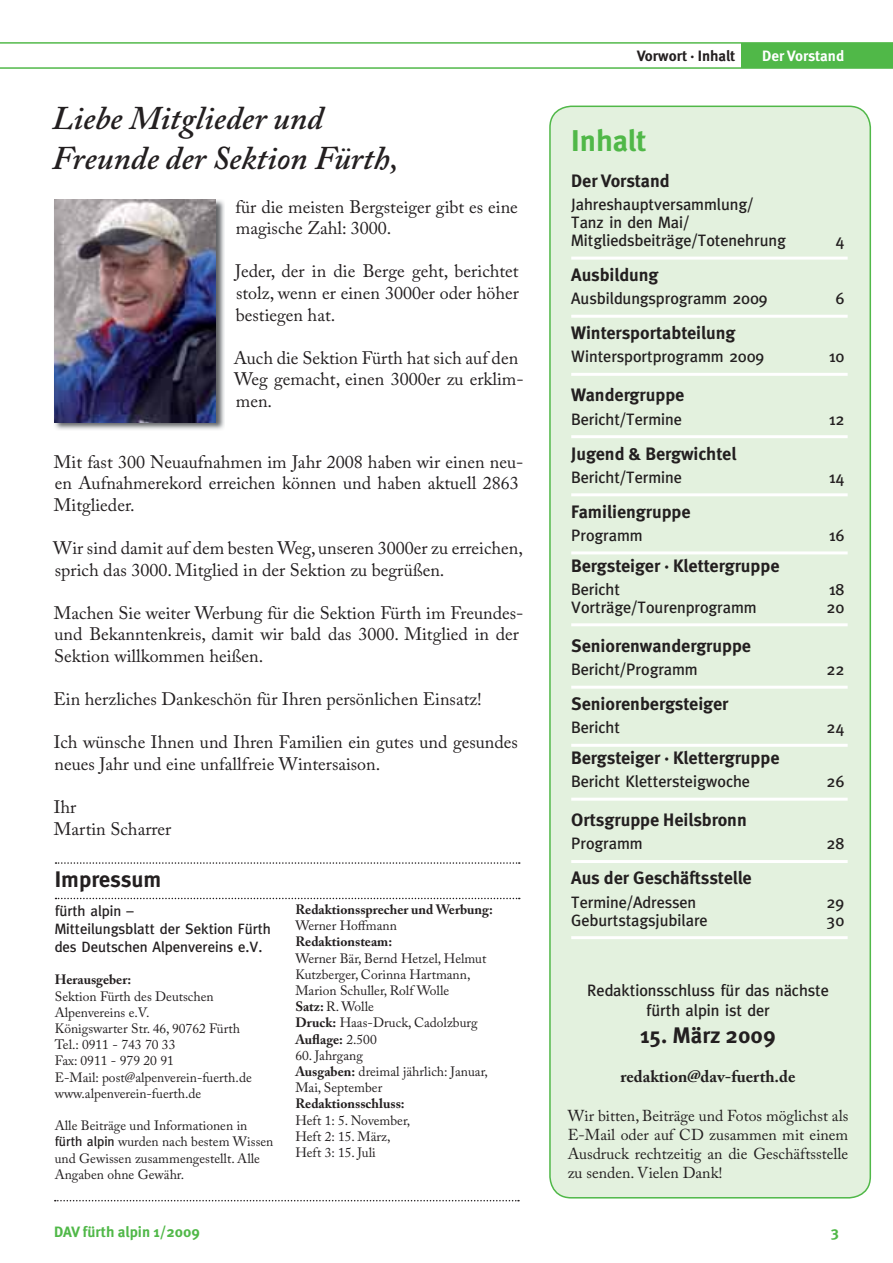
<style>
.page{position:relative;width:893px;height:1263px;background:#fff}
.page>*{position:absolute;margin:0;border:0;box-sizing:border-box;transform-origin:0 0}
.t1{font:italic 600 33px/39.6px "Adobe Caslon Pro";color:#231f20}
.t2{font:700 30px "Meta";color:#50b848}
.t3{font:700 22.5px "Meta";color:#231f20}
.t4{font:18px/21.6px "Adobe Caslon Pro";color:#231f20}
.t5{font:700 18px "Meta";color:#231f20}
.t6{font:500 16.5px/18px "Meta Plus";color:#231f20;text-align:center}
.t7{font:700 16.5px "Adobe Caslon Pro";color:#231f20}
.t8{font:15.75px/18.9px "Adobe Caslon Pro";color:#231f20;text-align:justify}
.t9{font:500 15px/18px "Meta Plus";color:#231f20}
.t10{font:700 15px "Meta";color:#50b848}
.t11{font:700 15px "Meta";color:#231f20}
.t12{font:700 15px "Meta";letter-spacing:-.005em;color:#fff}
.t13{font:13.5px/16.2px "Adobe Caslon Pro";color:#231f20}
.t14{font:700 13.5px "Adobe Caslon Pro";color:#231f20}
.s1{font-family:"Meta Plus";font-weight:500}
.s2{font-weight:700}
</style>
<div class="page">
<div style="left:550px;top:106px;width:320px;height:1092px;background:#e3f1de;border-radius:21px"></div>
<div style="left:549px;top:106px;width:322px;height:1092px;border:2px solid #50b848;border-radius:21px"></div>
<div style="left:741px;top:43px;width:152px;height:25px;background:#50b848"></div>
<hr style="left:0;top:68px;width:893px;height:1px;background:#50b848">
<hr style="left:0;top:43px;width:893px;height:1px;background:#50b848">
<img style="left:54px;top:200px;width:171px;height:230px">
<svg style="left:55px;top:1200px;width:464px;height:1px"></svg>
<svg style="left:56px;top:862px;width:464px;height:2px"></svg>
<svg style="left:56px;top:898px;width:464px;height:1px"></svg>
<img style="left:54px;top:200px;width:161px;height:223px">
<hr style="left:571px;top:257px;width:277px;height:3px;background:#fff">
<hr style="left:571px;top:315px;width:277px;height:3px;background:#fff">
<hr style="left:571px;top:373px;width:277px;height:3px;background:#fff">
<hr style="left:571px;top:435px;width:277px;height:3px;background:#fff">
<hr style="left:571px;top:493px;width:277px;height:3px;background:#fff">
<hr style="left:571px;top:551px;width:277px;height:3px;background:#fff">
<hr style="left:571px;top:623px;width:277px;height:3px;background:#fff">
<hr style="left:571px;top:686px;width:277px;height:3px;background:#fff">
<hr style="left:571px;top:744px;width:277px;height:3px;background:#fff">
<hr style="left:571px;top:798px;width:277px;height:3px;background:#fff">
<hr style="left:571px;top:860px;width:277px;height:3px;background:#fff">
<hr style="left:571px;top:936px;width:277px;height:3px;background:#fff">
<h1 class="t1" style="left:52px;top:102px;width:348px">Liebe Mitglieder und<br>Freunde der Sektion Fürth,</h1>
<p class="t4" style="left:236px;top:198px;width:284px">für die meisten Bergsteiger gibt es eine magische Zahl: 3000.</p>
<p class="t4" style="left:235px;top:263px;width:285px;text-align:justify">Jeder, der in die Berge geht, berichtet stolz, wenn er einen 3000er oder höher bestiegen hat.</p>
<p class="t4" style="left:234px;top:349px;width:291px">Auch die Sektion Fürth hat sich auf den<br>Weg gemacht, einen 3000er zu erklim&shy;men.</p>
<p class="t4" style="left:54px;top:453px;width:471px">Mit fast 300 Neuaufnahmen im Jahr 2008 haben wir einen neu&shy;en Aufnahmerekord erreichen können und haben aktuell 2863<br>Mitglieder.</p>
<p class="t4" style="left:53px;top:539px;width:471px">Wir sind damit auf dem besten Weg, unseren 3000er zu erreichen, sprich das 3000. Mitglied in der Sektion zu begrüßen.</p>
<p class="t4" style="left:54px;top:604px;width:471px">Machen Sie weiter Werbung für die Sektion Fürth im Freundes&shy;und Bekanntenkreis, damit wir bald das 3000. Mitglied in der<br>Sektion willkommen heißen.</p>
<p class="t4" style="left:53px;top:691px;width:430px">Ein herzliches Dankeschön für Ihren persönlichen Einsatz!</p>
<p class="t4" style="left:54px;top:734px;width:466px">Ich wünsche Ihnen und Ihren Familien ein gutes und gesundes neues Jahr und eine unfallfreie Wintersaison.</p>
<p class="t4" style="left:54px;top:799px;width:119px">Ihr<br>Martin Scharrer</p>
<p class="t3" style="left:55px;top:871px;width:108px">Impressum</p>
<p class="t9" style="left:55px;top:903px;width:218px">fürth alpin –<br>Mitteilungsblatt der Sektion Fürth des Deutschen Alpenvereins e.V.</p>
<p class="t14" style="left:55px;top:975px;width:78px">Herausgeber:</p>
<p class="t13" style="left:55px;top:990px;width:199px">Sektion Fürth des Deutschen<br>Alpenvereins e.V.<br>Königswarter Str. 46, 90762 Fürth<br>Tel.: 0911 - 743 70 33<br>Fax: 0911 - 979 20 91<br>E-Mail: post@alpenverein-fuerth.de www.alpenverein-fuerth.de</p>
<p class="t13" style="left:55px;top:1119px;width:220px">Alle Beiträge und Informationen in <span class="s1">fürth alpin</span> wurden nach bestem Wissen und Gewissen zusammengestellt. Alle Angaben ohne Gewähr.</p>
<p class="t14" style="left:295px;top:904px;width:199px">Redaktionssprecher und Werbung:</p>
<p class="t13" style="left:295px;top:919px;width:103px">Werner Hoffmann</p>
<p class="t14" style="left:295px;top:937px;width:98px">Redaktionsteam:</p>
<p class="t13" style="left:295px;top:952px;width:193px">Werner Bär, Bernd Hetzel, Helmut<br>Kutzberger, Corinna Hartmann,<br>Marion Schuller, Rolf Wolle<br><span class="s2">Satz:</span> R. Wolle<br><span class="s2">Druck:</span> Haas-Druck, Cadolzburg<br><span class="s2">Auflage:</span> 2.500</p>
<p class="t13" style="left:295px;top:1049px;width:194px">60. Jahrgang<br><span class="s2">Ausgaben:</span> dreimal jährlich: Januar,<br>Mai, September</p>
<p class="t14" style="left:295px;top:1099px;width:111px">Redaktionsschluss:</p>
<p class="t13" style="left:295px;top:1114px;width:116px">Heft 1: 5. November,<br>Heft 2: 15. März,<br>Heft 3: 15. Juli</p>
<p class="t11" style="left:637px;top:51px;width:100px">Vorwort · Inhalt</p>
<p class="t12" style="left:762px;top:51px;width:84px">Der Vorstand</p>
<h2 class="t2" style="left:571px;top:130px;width:77px">Inhalt</h2>
<p class="t5" style="left:571px;top:174px;width:100px">Der Vorstand</p>
<p class="t6" style="left:571px;top:196px;width:216px;text-align:left">Jahreshauptversammlung/<br>Tanz in den Mai/<br>Mitgliedsbeiträge/Totenehrung</p>
<p class="t6" style="left:835px;top:232px;width:10px">4</p>
<p class="t5" style="left:571px;top:268px;width:89px">Ausbildung</p>
<p class="t6" style="left:571px;top:290px;width:198px">Ausbildungsprogramm 2009</p>
<p class="t6" style="left:835px;top:290px;width:10px">6</p>
<p class="t5" style="left:571px;top:326px;width:166px">Wintersportabteilung</p>
<p class="t6" style="left:571px;top:348px;width:195px">Wintersportprogramm 2009</p>
<p class="t6" style="left:829px;top:348px;width:17px">10</p>
<p class="t5" style="left:571px;top:389px;width:115px">Wandergruppe</p>
<p class="t6" style="left:571px;top:411px;width:112px">Bericht/Termine</p>
<p class="t6" style="left:829px;top:411px;width:17px">12</p>
<p class="t5" style="left:571px;top:447px;width:167px">Jugend &amp; Bergwichtel</p>
<p class="t6" style="left:571px;top:469px;width:112px">Bericht/Termine</p>
<p class="t6" style="left:829px;top:469px;width:17px">14</p>
<p class="t5" style="left:571px;top:505px;width:121px">Familiengruppe</p>
<p class="t6" style="left:571px;top:527px;width:73px">Programm</p>
<p class="t6" style="left:829px;top:527px;width:17px">16</p>
<p class="t5" style="left:571px;top:559px;width:210px">Bergsteiger · Klettergruppe</p>
<p class="t6" style="left:571px;top:581px;width:50px">Bericht</p>
<p class="t6" style="left:829px;top:581px;width:17px">18</p>
<p class="t6" style="left:571px;top:599px;width:187px">Vorträge/Tourenprogramm</p>
<p class="t6" style="left:827px;top:599px;width:19px">20</p>
<p class="t5" style="left:571px;top:639px;width:181px">Seniorenwandergruppe</p>
<p class="t6" style="left:571px;top:661px;width:128px">Bericht/Programm</p>
<p class="t6" style="left:827px;top:661px;width:19px">22</p>
<p class="t5" style="left:571px;top:697px;width:159px">Seniorenbergsteiger</p>
<p class="t6" style="left:571px;top:719px;width:50px">Bericht</p>
<p class="t6" style="left:827px;top:719px;width:19px">24</p>
<p class="t5" style="left:571px;top:751px;width:210px">Bergsteiger · Klettergruppe</p>
<p class="t6" style="left:571px;top:773px;width:180px">Bericht Klettersteigwoche</p>
<p class="t6" style="left:827px;top:773px;width:19px">26</p>
<p class="t5" style="left:571px;top:814px;width:177px">Ortsgruppe Heilsbronn</p>
<p class="t6" style="left:571px;top:836px;width:73px">Programm</p>
<p class="t6" style="left:827px;top:836px;width:19px">28</p>
<p class="t5" style="left:571px;top:872px;width:182px">Aus der Geschäftsstelle</p>
<p class="t6" style="left:571px;top:894px;width:127px">Termine/Adressen</p>
<p class="t6" style="left:827px;top:894px;width:19px">29</p>
<p class="t6" style="left:571px;top:912px;width:138px">Geburtstagsjubilare</p>
<p class="t6" style="left:827px;top:912px;width:19px">30</p>
<p class="t6" style="left:587px;top:981px;width:243px;line-height:19.8px">Redaktionsschluss für das nächste fürth alpin ist der</p>
<p class="t3" style="left:640px;top:1027px;width:137px">15. März 2009</p>
<p class="t7" style="left:620px;top:1070px;width:177px">redaktion@dav-fuerth.de</p>
<p class="t8" style="left:568px;top:1108px;width:282px">Wir bitten, Beiträge und Fotos möglichst als E-Mail oder auf CD zusammen mit einem Ausdruck rechtzeitig an die Geschäftsstelle zu senden. Vielen Dank!</p>
<p class="t10" style="left:54px;top:1226px;width:147px">DAV fürth alpin 1/2009</p>
<p class="t10" style="left:831px;top:1226px;width:10px">3</p>
</div>
